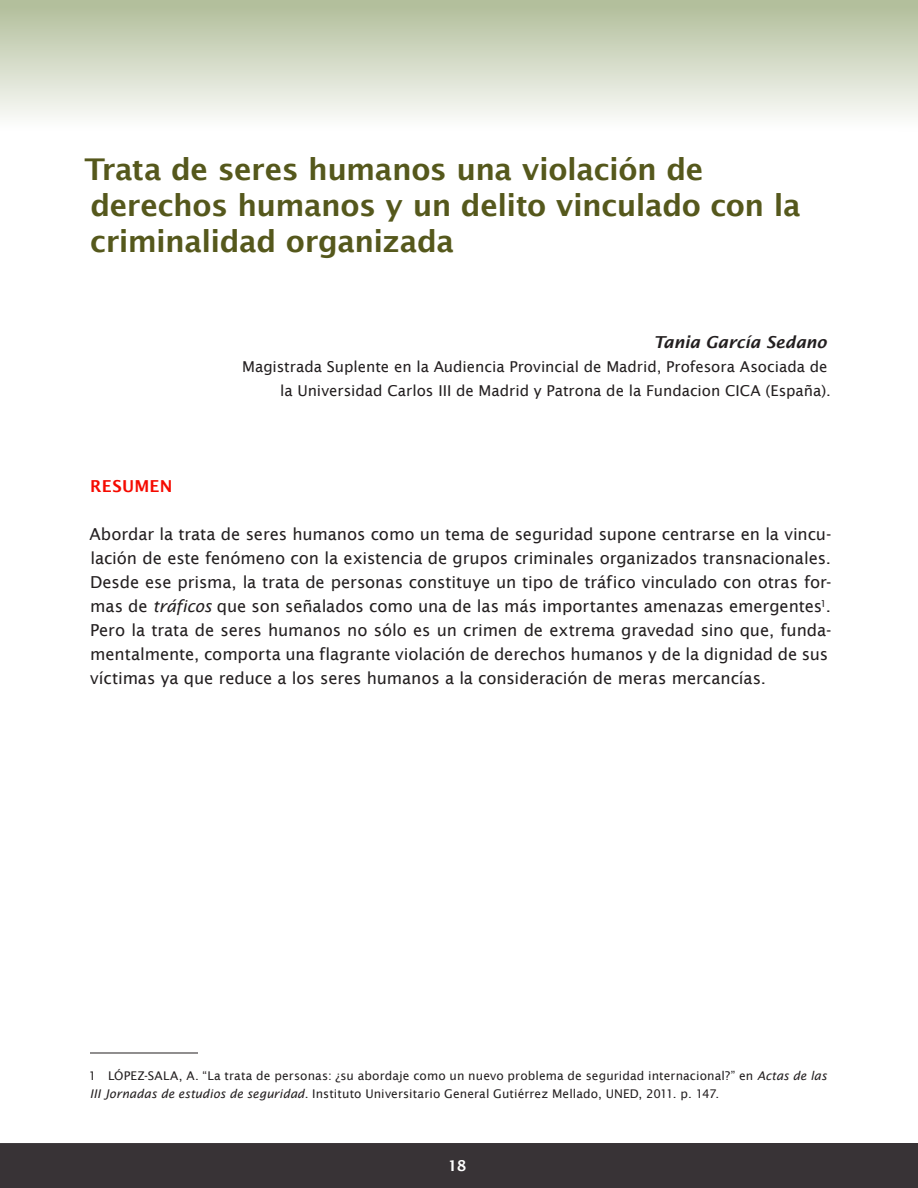
<style>
.page{position:relative;width:918px;height:1188px;background:#fff}
.page>*{position:absolute;margin:0;border:0;box-sizing:border-box;transform-origin:0 0}
.capítulo{font:600 30px/36px "Lucida Sans";letter-spacing:-.02em;color:#55581c}
.cuerpo{font:16.5px/24px "Lucida Sans";letter-spacing:-.005em;color:#231f20}
.autor{font:italic 600 16.5px "Lucida Sans";letter-spacing:-.005em;color:#231f20}
.apartado{font:600 16.5px "Lucida Sans";letter-spacing:.015em;color:#f50a00}
.autor_-_info{font:15px/24px "Lucida Sans";color:#231f20;text-align:right}
.t1{font:600 15px "Lucida Sans";color:#fff}
.nota_al_pie{font:12px/18px "Lucida Sans";letter-spacing:.01em;color:#231f20}
.s1{font-style:italic}
</style>
<div class="page">
<div style="left:0;top:1143px;width:918px;height:45px;background:#383336"></div>
<svg style="left:0;top:0;width:918px;height:117px;background:#d2d9c5"></svg>
<hr style="left:90px;top:1053px;width:108px;height:1px;background:#231f20">
<p class="capítulo" style="left:84px;top:151px;width:718px">Trata de seres humanos una violación de derechos humanos y un delito vinculado con la criminalidad organizada</p>
<p class="autor" style="left:653px;top:333px;width:175px">Tania García Sedano</p>
<p class="autor_-_info" style="left:242px;top:355px;width:590px">Magistrada Suplente en la Audiencia Provincial de Madrid, Profesora Asociada de la Universidad Carlos III de Madrid y Patrona de la Fundacion CICA (España).</p>
<p class="apartado" style="left:90px;top:477px;width:84px">RESUMEN</p>
<p class="cuerpo" style="left:90px;top:522px;width:744px">Abordar la trata de seres humanos como un tema de seguridad supone centrarse en la vincu&shy;lación de este fenómeno con la existencia de grupos criminales organizados transnacionales.<br>Desde ese prisma, la trata de personas constituye un tipo de tráfico vinculado con otras for&shy;mas de <span class="s1">tráficos</span> que son señalados como una de las más importantes amenazas emergentes<sup>1</sup>.<br>Pero la trata de seres humanos no sólo es un crimen de extrema gravedad sino que, funda&shy;mentalmente, comporta una flagrante violación de derechos humanos y de la dignidad de sus víctimas ya que reduce a los seres humanos a la consideración de meras mercancías.</p>
<p class="nota_al_pie" style="left:89px;top:1067px;width:739px">1 LÓPEZ-SALA, A. “La trata de personas: ¿su abordaje como un nuevo problema de seguridad internacional?” en <span class="s1">Actas de las<br>III Jornadas de estudios de seguridad</span>. Instituto Universitario General Gutiérrez Mellado, UNED, 2011. p. 147.</p>
<p class="t1" style="left:448px;top:1157px;width:20px">18</p>
</div>
